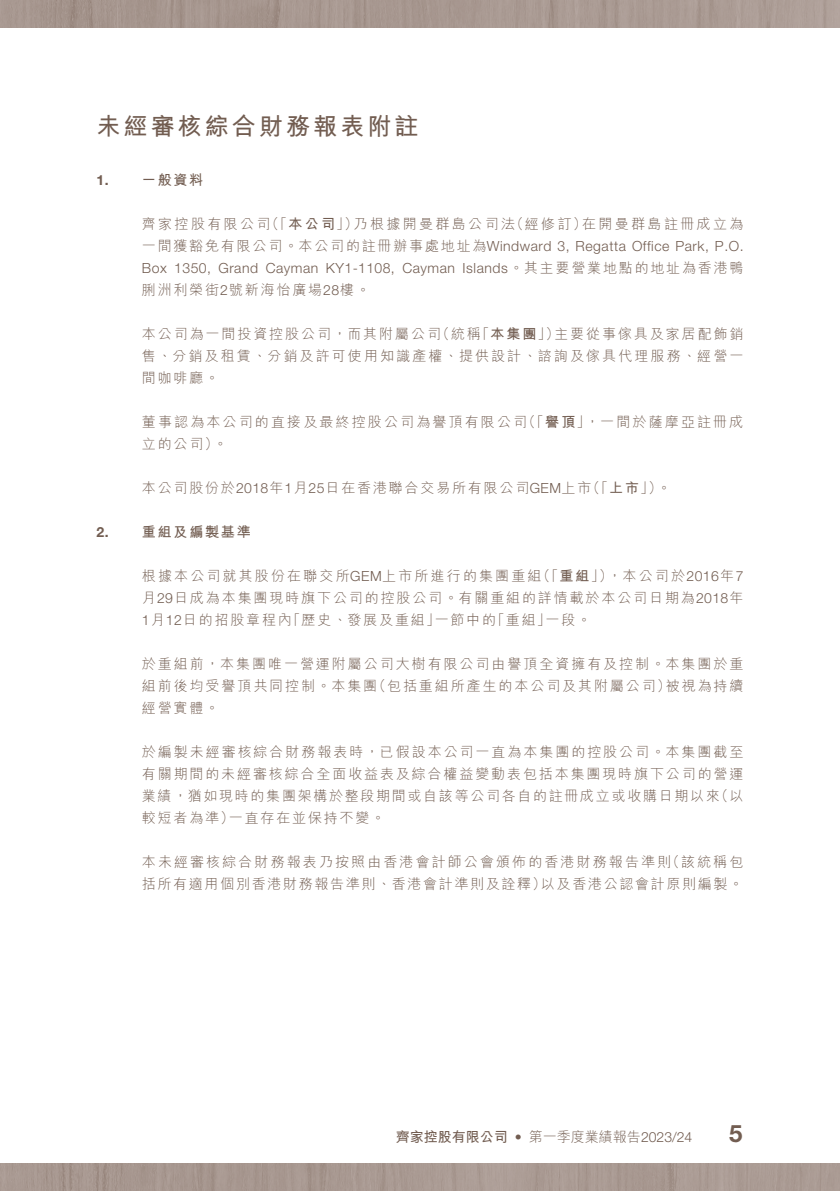
<style>
.page{position:relative;width:840px;height:1191px;background:#fff}
.page>*{position:absolute;margin:0;border:0;box-sizing:border-box;transform-origin:0 0}
.t1{font:700 24px "M Hei HK";letter-spacing:.13em;color:#725d51}
.t2{font:700 24px "Helvetica Neue LT Std";color:#725d51}
.t3{font:300 14px/22px "M Hei HK";letter-spacing:.135em;color:#725d51;text-align:justify}
.t4{font:300 14px/22px "Helvetica Neue LT Std";letter-spacing:.04em;color:#725d51}
.t5{font:300 14px "M Hei HK";letter-spacing:.17em;color:#725d51}
.t6{font:700 14px "M Hei HK";color:#725d51}
.t7{font:700 14px "M Hei HK";letter-spacing:.13em;color:#725d51}
.s1{font-family:"Helvetica Neue LT Std"}
.s2{font-weight:700}
.s3{font-family:"M Hei HK"}
.s4{font-family:"Helvetica Neue LT Std";font-weight:300}
.s5{font-weight:300}
</style>
<div class="page">
<img style="left:0;top:0;width:839px;height:1191px">
<div style="left:0;top:28px;width:839px;height:1134px;background:#fff"></div>
<h1 class="t1" style="left:96px;top:109px;width:323px">未經審核綜合財務報表附註</h1>
<p class="t7" style="left:96px;top:170px;width:108px"><span class="s1">1.</span> 一般資料</p>
<p class="t5" style="left:142px;top:217px;width:603px">齊家控股有限公司（「<span class="s2">本公司</span>」）乃根據開曼群島公司法（經修訂）在開曼群島註冊成立為</p>
<p class="t4" style="left:142px;top:235px;width:603px"><span class="s3">一間獲豁免有限公司。本公司的註冊辦事處地址為</span>Windward 3, Regatta Office Park, P.O.<br>Box 1350, Grand Cayman KY1-1108, Cayman Islands<span class="s3">。其主要營業地點的地址為香港鴨</span></p>
<p class="t3" style="left:142px;top:278px;width:230px">脷洲利榮街<span class="s1">2</span>號新海怡廣場<span class="s1">28</span>樓。</p>
<p class="t3" style="left:142px;top:322px;width:602px">本公司為一間投資控股公司，而其附屬公司（統稱「<span class="s2">本集團</span>」）主要從事傢具及家居配飾銷售、分銷及租賃、分銷及許可使用知識產權、提供設計、諮詢及傢具代理服務、經營一間咖啡廳。</p>
<p class="t3" style="left:142px;top:410px;width:602px">董事認為本公司的直接及最終控股公司為譽頂有限公司（「<span class="s2">譽頂</span>」，一間於薩摩亞註冊成立的公司）。</p>
<p class="t3" style="left:142px;top:476px;width:530px">本公司股份於<span class="s1">2018</span>年<span class="s1">1</span>月<span class="s1">25</span>日在香港聯合交易所有限公司<span class="s1">GEM</span>上市（「<span class="s2">上市</span>」）。</p>
<p class="t7" style="left:96px;top:521px;width:156px"><span class="s1">2.</span> 重組及編製基準</p>
<p class="t3" style="left:142px;top:564px;width:602px">根據本公司就其股份在聯交所<span class="s1">GEM</span>上市所進行的集團重組（「<span class="s2">重組</span>」），本公司於<span class="s1">2016</span>年<span class="s1">7</span>月<span class="s1">29</span>日成為本集團現時旗下公司的控股公司。有關重組的詳情載於本公司日期為<span class="s1">2018</span>年<span class="s1">1</span>月<span class="s1">12</span>日的招股章程內「歷史、發展及重組」一節中的「重組」一段。</p>
<p class="t3" style="left:142px;top:652px;width:602px">於重組前，本集團唯一營運附屬公司大樹有限公司由譽頂全資擁有及控制。本集團於重組前後均受譽頂共同控制。本集團（包括重組所產生的本公司及其附屬公司）被視為持續經營實體。</p>
<p class="t3" style="left:142px;top:740px;width:603px">於編製未經審核綜合財務報表時，已假設本公司一直為本集團的控股公司。本集團截至有關期間的未經審核綜合全面收益表及綜合權益變動表包括本集團現時旗下公司的營運業績，猶如現時的集團架構於整段期間或自該等公司各自的註冊成立或收購日期以來（以較短者為準）一直存在並保持不變。</p>
<p class="t3" style="left:142px;top:850px;width:602px">本未經審核綜合財務報表乃按照由香港會計師公會頒佈的香港財務報告準則（該統稱包括所有適用個別香港財務報告準則、香港會計準則及詮釋）以及香港公認會計原則編製。</p>
<p class="t6" style="left:395px;top:1127px;width:298px">齊家控股有限公司 <span class="s4">•</span> <span class="s5">第一季度業績報告</span><span class="s4">2023/24</span></p>
<h1 class="t2" style="left:729px;top:1118px;width:15px">5</h1>
</div>
